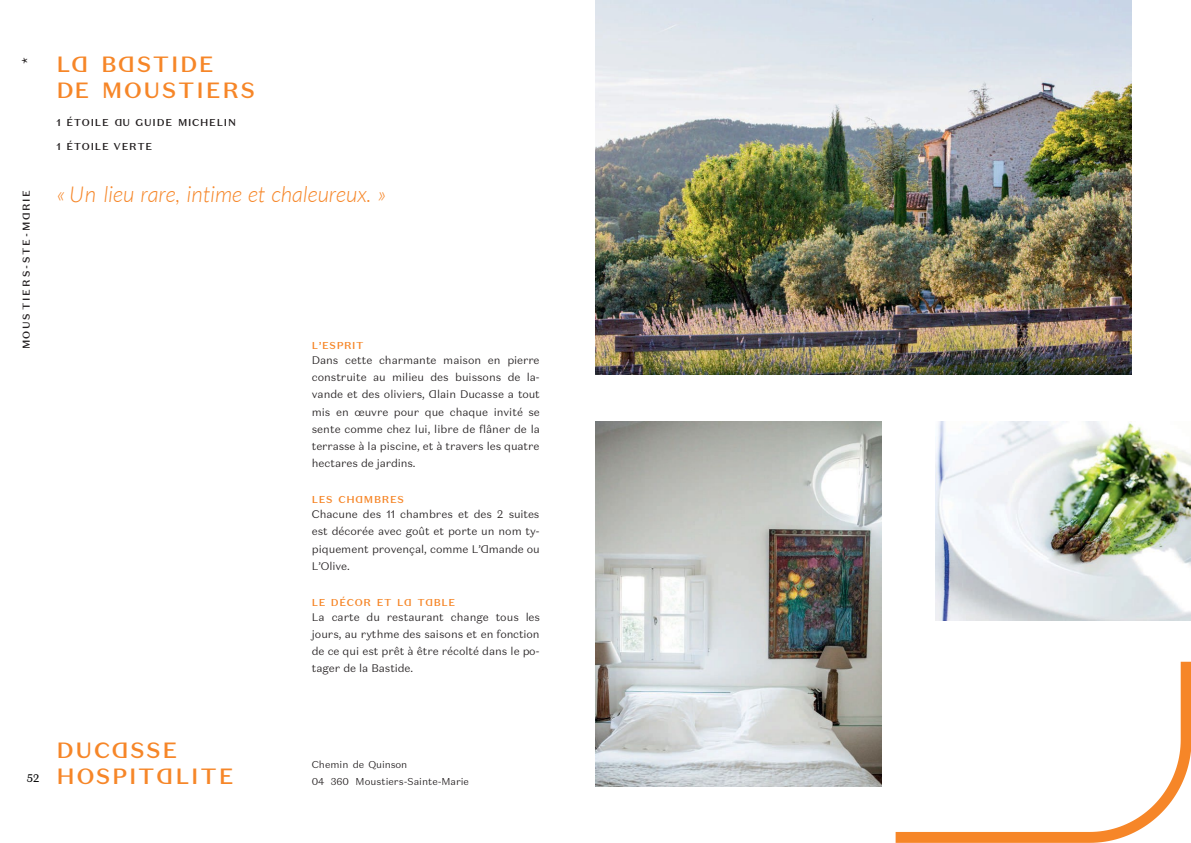
<style>
.page{position:relative;width:1191px;height:843px;background:#fff}
.page>*{position:absolute;margin:0;border:0;box-sizing:border-box;transform-origin:0 0}
.t1{font:500 22px "Domaine Sans Text Ducasse";letter-spacing:.08em;color:#f68628}
.t2{font:italic 300 22px "Lato";color:#f68628}
.t3{font:500 14px "Domaine Sans Text Ducasse";color:#231f20}
.t4{font:300 11px/17px "Domaine Sans Text Ducasse";letter-spacing:-.005em;color:#231f20;text-align:justify}
.t5{font:11px "Domaine Sans Text";color:#000}
.t6{font:300 10px "Domaine Sans Text Ducasse";color:#231f20}
.t7{font:500 10px "Domaine Sans Text Ducasse";letter-spacing:.065em;color:#f68628}
.t8{font:500 10px "Domaine Sans Text Ducasse";letter-spacing:.075em;color:#231f20}
.t9{font:500 10px "Domaine Sans Text Ducasse";letter-spacing:.145em;color:#231f20}
</style>
<div class="page">
<img style="left:595px;top:0;width:536px;height:374px">
<img style="left:936px;top:421px;width:255px;height:199px">
<img style="left:595px;top:421px;width:287px;height:364px">
<svg style="left:895px;top:661px;width:296px;height:181px"></svg>
<p class="t3" style="left:19px;top:64px;width:8px;rotate:-90deg">*</p>
<p class="t9" style="left:20px;top:349px;width:161px;rotate:-90deg">MOUS TIERS-STE-MARIE</p>
<p class="t1" style="left:57px;top:50px;width:159px">LA BASTIDE</p>
<p class="t1" style="left:57px;top:76px;width:200px">DE MOUSTIERS</p>
<p class="t8" style="left:57px;top:116px;width:181px">1 ÉTOILE AU GUIDE MICHELIN</p>
<p class="t8" style="left:57px;top:140px;width:97px">1 ÉTOILE VERTE</p>
<p class="t2" style="left:57px;top:182px;width:331px">« Un lieu rare, intime et chaleureux. »</p>
<p class="t7" style="left:312px;top:339px;width:53px">L’ESPRIT</p>
<p class="t4" style="left:312px;top:352px;width:230px">Dans cette charmante maison en pierre construite au milieu des buissons de la&shy;vande et des oliviers, Alain Ducasse a tout mis en œuvre pour que chaque invité se sente comme chez lui, libre de flâner de la terrasse à la piscine, et à travers les quatre hectares de jardins.</p>
<p class="t7" style="left:312px;top:492px;width:94px">LES CHAMBRES</p>
<p class="t4" style="left:312px;top:505px;width:230px">Chacune des 11 chambres et des 2 suites est décorée avec goût et porte un nom ty&shy;piquement provençal, comme L’Amande ou L’Olive.</p>
<p class="t7" style="left:312px;top:595px;width:145px">LE DÉCOR ET LA TABLE</p>
<p class="t4" style="left:312px;top:608px;width:230px">La carte du restaurant change tous les jours, au rythme des saisons et en fonction de ce qui est prêt à être récolté dans le po&shy;tager de la Bastide.</p>
<p class="t5" style="left:27px;top:770px;width:14px">52</p>
<p class="t1" style="left:57px;top:735px;width:122px">DUCASSE</p>
<p class="t1" style="left:57px;top:761px;width:179px">HOSPITALITE</p>
<p class="t6" style="left:312px;top:758px;width:97px">Chemin de Quinson</p>
<p class="t6" style="left:312px;top:775px;width:159px">04 360 Moustiers-Sainte-Marie</p>
</div>
